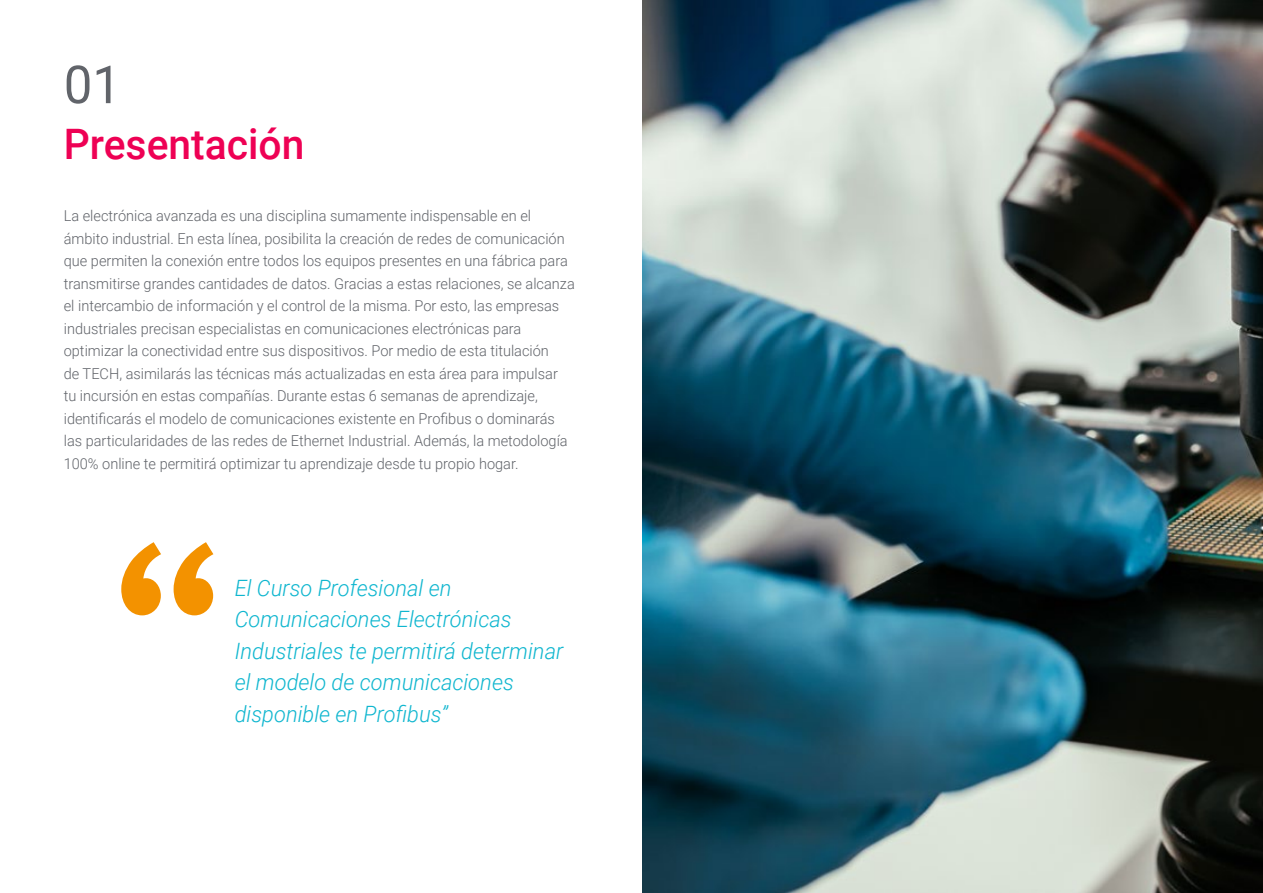
<style>
.page{position:relative;width:1263px;height:893px;background:#fff}
.page>*{position:absolute;margin:0;border:0;box-sizing:border-box;transform-origin:0 0}
.t1{font:52.5px "Roboto";color:#61646a}
.t2{font:500 42px "Roboto";color:#ee0154}
.t3{font:italic 300 22.5px/31.5px "Roboto";color:#0fb6cf}
.t4{font:300 15px/22.5px "Roboto";color:#61646a}
</style>
<div class="page">
<svg style="left:121px;top:542px;width:92px;height:73px"></svg>
<img style="left:642px;top:0;width:621px;height:893px">
<h1 class="t1" style="left:64px;top:48px;width:59px">01</h1>
<h2 class="t2" style="left:64px;top:115px;width:242px">Presentación</h2>
<p class="t4" style="left:64px;top:204px;width:512px">La electrónica avanzada es una disciplina sumamente indispensable en el ámbito industrial. En esta línea, posibilita la creación de redes de comunicación que permiten la conexión entre todos los equipos presentes en una fábrica para transmitirse grandes cantidades de datos. Gracias a estas relaciones, se alcanza el intercambio de información y el control de la misma. Por esto, las empresas industriales precisan especialistas en comunicaciones electrónicas para optimizar la conectividad entre sus dispositivos. Por medio de esta titulación<br>de TECH, asimilarás las técnicas más actualizadas en esta área para impulsar<br>tu incursión en estas compañías. Durante estas 6 semanas de aprendizaje, identificarás el modelo de comunicaciones existente en Profibus o dominarás las particularidades de las redes de Ethernet Industrial. Además, la metodología 100% online te permitirá optimizar tu aprendizaje desde tu propio hogar.</p>
<h3 class="t3" style="left:235px;top:571px;width:330px">El Curso Profesional en<br>Comunicaciones Electrónicas<br>Industriales te permitirá determinar el modelo de comunicaciones disponible en Profibus”</h3>
</div>
